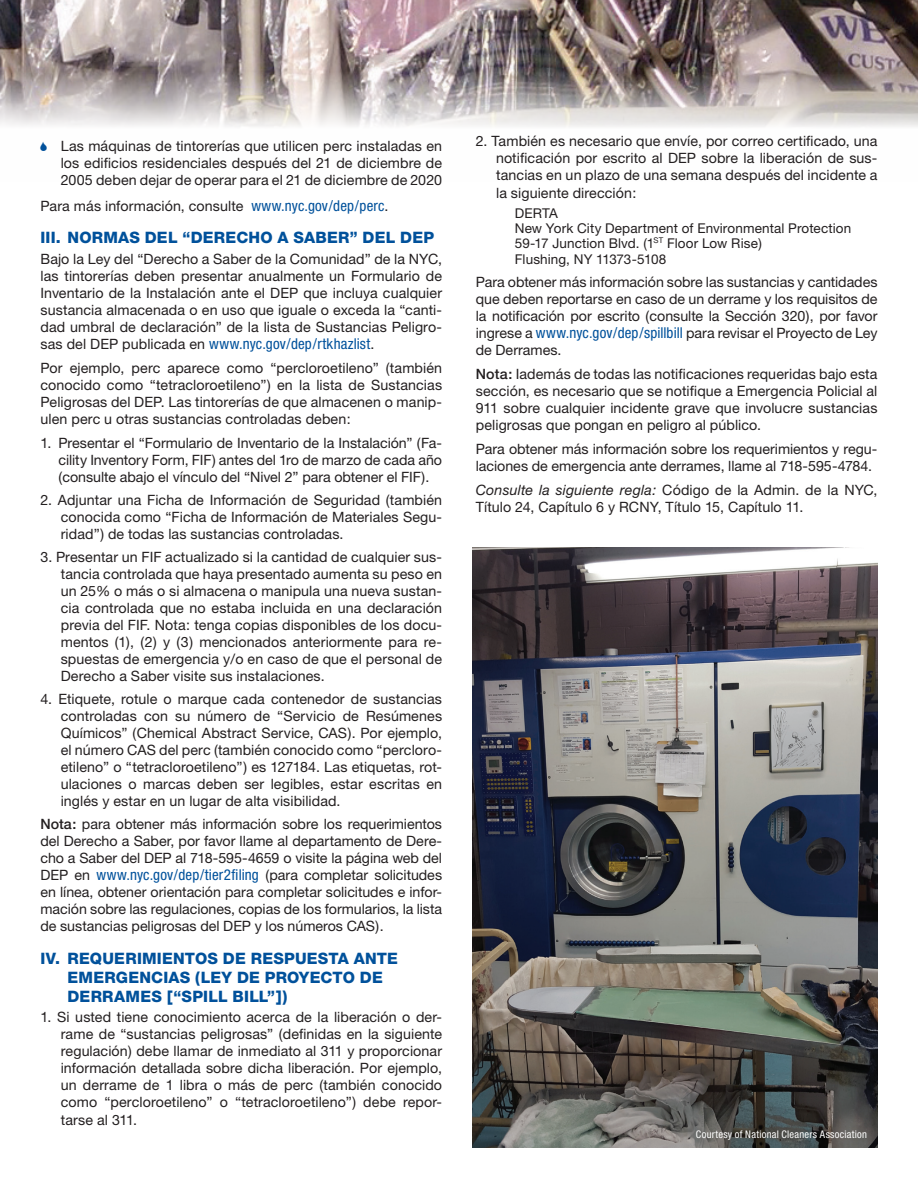
<style>
.page{position:relative;width:918px;height:1188px;background:#fff}
.page>*{position:absolute;margin:0;border:0;box-sizing:border-box;transform-origin:0 0}
.Blue_Bold{font:800 15.75px/18.9px "Helvetica Neue";letter-spacing:.01em;color:#01519b}
.Body{font:condensed 15px "Helvetica Neue";letter-spacing:.01em;color:#01519b}
.Bullets{font:14.25px/17.1px "Helvetica Neue";letter-spacing:.005em;color:#231f20;text-align:justify}
.Body-2{font:14.25px/17.1px "Helvetica Neue";letter-spacing:.005em;color:#231f20;text-align:justify}
.Bullets-2{font:13.5px/15.5px "Helvetica Neue";letter-spacing:.01em;color:#231f20}
.Intro_body{font:condensed 10.5px "Helvetica Neue";letter-spacing:.025em;color:#fff}
.s1{font-family:"ESRI Enviro Hazard Incident";color:#01519b}
.s2{font-stretch:condensed;font-size:15px;color:#01519b}
.s3{font-stretch:normal;font-size:14.25px;color:#231f20}
.s4{font-weight:500}
.s5{font-style:italic}
</style>
<div class="page">
<img style="left:0;top:0;width:918px;height:127px">
<img style="left:472px;top:548px;width:406px;height:600px">
<p class="Bullets" style="left:61px;top:137px;width:383px;text-indent:-20px"><span class="s1">p</span> Las máquinas de tintorerías que utilicen perc instaladas en los edificios residenciales después del 21 de diciembre de 2005 deben dejar de operar para el 21 de diciembre de 2020</p>
<p class="Body-2" style="left:40px;top:197px;width:349px">Para más información, consulte <span class="s2">www.nyc.gov/dep/perc</span>.</p>
<p class="Blue_Bold" style="left:40px;top:228px;width:395px">III. NORMAS DEL “DERECHO A SABER” DEL DEP</p>
<p class="Body-2" style="left:40px;top:250px;width:403px">Bajo la Ley del “Derecho a Saber de la Comunidad” de la NYC, las tintorerías deben presentar anualmente un Formulario de Inventario de la Instalación ante el DEP que incluya cualquier sustancia almacenada o en uso que iguale o exceda la “canti&shy;dad umbral de declaración” de la lista de Sustancias Peligro-</p>
<p class="Body" style="left:40px;top:335px;width:335px"><span class="s3">sas del DEP publicada en</span> www.nyc.gov/dep/rtkhazlist<span class="s3">.</span></p>
<p class="Body-2" style="left:40px;top:359px;width:403px">Por ejemplo, perc aparece como “percloroetileno” (también conocido como “tetracloroetileno”) en la lista de Sustancias Peligrosas del DEP. Las tintorerías de que almacenen o manip&shy;ulen perc u otras sustancias controladas deben:</p>
<p class="Bullets" style="left:58px;top:434px;width:385px;text-indent:-18px">1. Presentar el “Formulario de Inventario de la Instalación” (Fa&shy;cility Inventory Form, FIF) antes del 1ro de marzo de cada año (consulte abajo el vínculo del “Nivel 2” para obtener el FIF).</p>
<p class="Bullets" style="left:61px;top:491px;width:383px;text-indent:-20px">2. Adjuntar una Ficha de Información de Seguridad (también conocida como “Ficha de Información de Materiales Segu&shy;ridad”) de todas las sustancias controladas.</p>
<p class="Bullets" style="left:61px;top:548px;width:383px;text-indent:-20px">3. Presentar un FIF actualizado si la cantidad de cualquier sus&shy;tancia controlada que haya presentado aumenta su peso en un 25% o más o si almacena o manipula una nueva sustan&shy;cia controlada que no estaba incluida en una declaración previa del FIF. Nota: tenga copias disponibles de los docu&shy;mentos (1), (2) y (3) mencionados anteriormente para re&shy;spuestas de emergencia y/o en caso de que el personal de Derecho a Saber visite sus instalaciones.</p>
<p class="Bullets" style="left:61px;top:690px;width:383px;text-indent:-20px">4. Etiquete, rotule o marque cada contenedor de sustancias controladas con su número de “Servicio de Resúmenes Químicos” (Chemical Abstract Service, CAS). Por ejemplo, el número CAS del perc (también conocido como “percloro&shy;etileno” o “tetracloroetileno”) es 127184. Las etiquetas, rot&shy;ulaciones o marcas deben ser legibles, estar escritas en inglés y estar en un lugar de alta visibilidad.</p>
<p class="Body-2" style="left:40px;top:815px;width:403px"><span class="s4">Nota:</span> para obtener más información sobre los requerimientos del Derecho a Saber, por favor llame al departamento de Dere&shy;cho a Saber del DEP al 718-595-4659 o visite la página web del DEP en <span class="s2">www.nyc.gov/dep/tier2filing</span> (para completar solicitudes en línea, obtener orientación para completar solicitudes e infor&shy;mación sobre las regulaciones, copias de los formularios, la lista de sustancias peligrosas del DEP y los números CAS).</p>
<p class="Blue_Bold" style="left:68px;top:949px;width:332px;text-indent:-27px">IV. REQUERIMIENTOS DE RESPUESTA ANTE<br>EMERGENCIAS (LEY DE PROYECTO DE<br>DERRAMES [“SPILL BILL”])</p>
<p class="Bullets" style="left:61px;top:1008px;width:383px;text-indent:-20px">1. Si usted tiene conocimiento acerca de la liberación o der&shy;rame de “sustancias peligrosas” (definidas en la siguiente regulación) debe llamar de inmediato al 311 y proporcionar información detallada sobre dicha liberación. Por ejemplo, un derrame de 1 libra o más de perc (también conocido como “percloroetileno” o “tetracloroetileno”) debe repor&shy;tarse al 311.</p>
<p class="Bullets" style="left:496px;top:132px;width:383px;text-indent:-20px">2. También es necesario que envíe, por correo certificado, una notificación por escrito al DEP sobre la liberación de sus&shy;tancias en un plazo de una semana después del incidente a la siguiente dirección:</p>
<p class="Bullets-2" style="left:515px;top:205px;width:338px">DERTA<br>New York City Department of Environmental Protection<br>59-17 Junction Blvd. (1<sup>ST</sup> Floor Low Rise)<br>Flushing, NY 11373-5108</p>
<p class="Body-2" style="left:476px;top:273px;width:403px">Para obtener más información sobre las sustancias y cantidades que deben reportarse en caso de un derrame y los requisitos de la notificación por escrito (consulte la Sección 320), por favor ingrese a <span class="s2">www.nyc.gov/dep/spillbill</span> para revisar el Proyecto de Ley de Derrames.</p>
<p class="Body-2" style="left:476px;top:365px;width:403px"><span class="s4">Nota:</span> Iademás de todas las notificaciones requeridas bajo esta sección, es necesario que se notifique a Emergencia Policial al 911 sobre cualquier incidente grave que involucre sustancias peligrosas que pongan en peligro al público.</p>
<p class="Body-2" style="left:476px;top:440px;width:403px">Para obtener más información sobre los requerimientos y regu&shy;laciones de emergencia ante derrames, llame al 718-595-4784.</p>
<p class="Body-2" style="left:476px;top:481px;width:403px"><span class="s5">Consulte la siguiente regla:</span> Código de la Admin. de la NYC,<br>Título 24, Capítulo 6 y RCNY, Título 15, Capítulo 11.</p>
<p class="Intro_body" style="left:696px;top:1128px;width:173px">Courtesy of National Cleaners Association</p>
</div>
